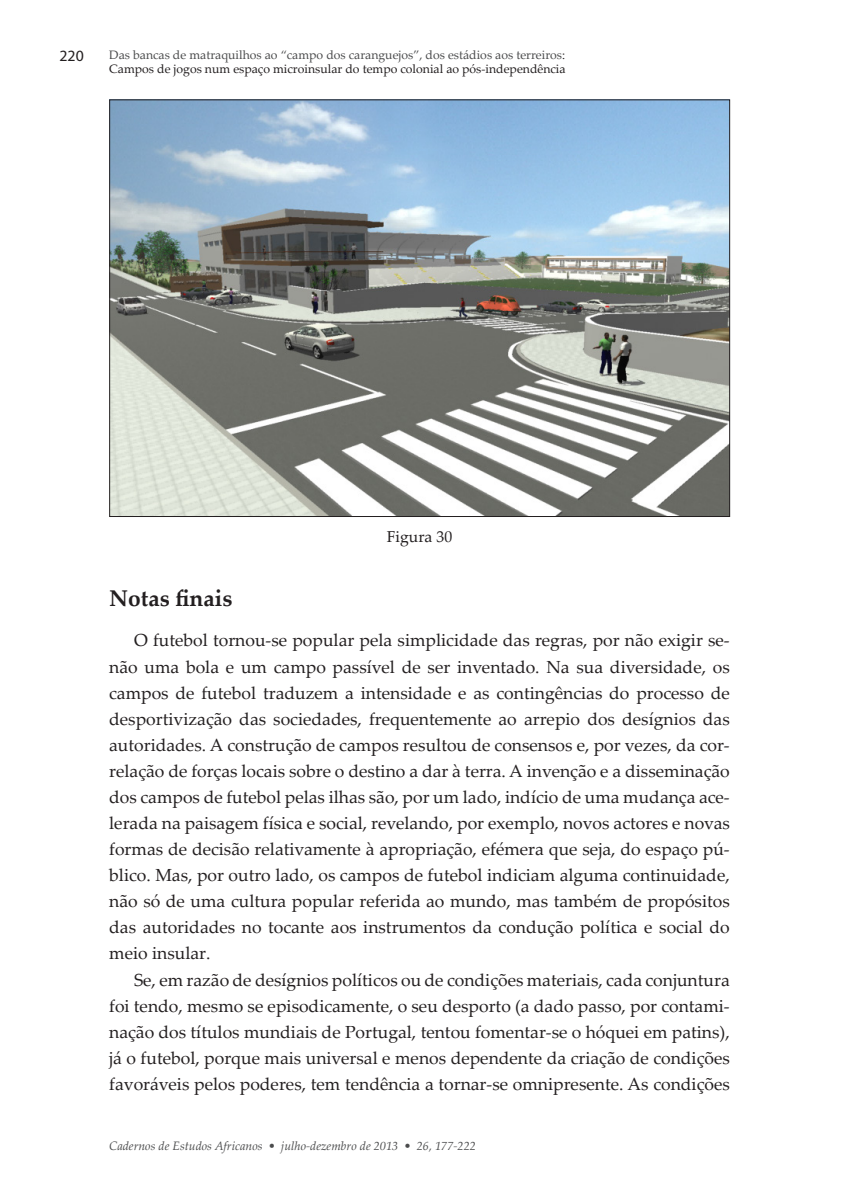
<style>
.page{position:relative;width:844px;height:1191px;background:#fff}
.page>*{position:absolute;margin:0;border:0;box-sizing:border-box;transform-origin:0 0}
.SOUSTITRE_1{font:700 22.75px "Palatino Linotype";color:#231f20}
.Estilo_de_párrafo_1{font:17.5px/26.1px "Palatino Linotype";color:#231f20;text-align:justify}
.Estilo_de_párrafo_1-2{font:15.75px "Palatino Linotype";color:#231f20}
.t1{font:15.75px "Myriad Pro";color:#231f20}
.t2{font:12.25px/14.7px "Palatino Linotype";color:#4b4c4d}
.t3{font:italic 12.25px "Palatino Linotype";color:#4b4c4d}
.s1{color:#231f20}
</style>
<div class="page">
<img style="left:111px;top:101px;width:617px;height:414px">
<p class="t1" style="left:60px;top:46px;width:26px">220</p>
<p class="t2" style="left:109px;top:47px;width:458px">Das bancas de matraquilhos ao “campo dos caranguejos”, dos estádios aos terreiros<span class="s1">:<br>Campos de jogos num espaço microinsular do tempo colonial ao pós-independência</span></p>
<p class="Estilo_de_párrafo_1-2" style="left:386px;top:526px;width:67px">Figura 30</p>
<p class="SOUSTITRE_1" style="left:109px;top:581px;width:125px">Notas finais</p>
<p class="Estilo_de_párrafo_1" style="left:109px;top:627px;width:622px;text-indent:25px">O futebol tornou-se popular pela simplicidade das regras, por não exigir se&shy;não uma bola e um campo passível de ser inventado. Na sua diversidade, os campos de futebol traduzem a intensidade e as contingências do processo de desportivização das sociedades, frequentemente ao arrepio dos desígnios das autoridades. A construção de campos resultou de consensos e, por vezes, da cor&shy;relação de forças locais sobre o destino a dar à terra. A invenção e a disseminação dos campos de futebol pelas ilhas são, por um lado, indício de uma mudança ace&shy;lerada na paisagem física e social, revelando, por exemplo, novos actores e novas formas de decisão relativamente à apropriação, efémera que seja, do espaço pú&shy;blico. Mas, por outro lado, os campos de futebol indiciam alguma continuidade, não só de uma cultura popular referida ao mundo, mas também de propósitos das autoridades no tocante aos instrumentos da condução política e social do meio insular.</p>
<p class="Estilo_de_párrafo_1" style="left:109px;top:966px;width:622px;text-indent:25px">Se, em razão de desígnios políticos ou de condições materiais, cada conjuntura foi tendo, mesmo se episodicamente, o seu desporto (a dado passo, por contami&shy;nação dos títulos mundiais de Portugal, tentou fomentar-se o hóquei em patins), já o futebol, porque mais universal e menos dependente da criação de condições favoráveis pelos poderes, tem tendência a tornar-se omnipresente. As condições</p>
<p class="t3" style="left:109px;top:1137px;width:368px">Cadernos de Estudos Africanos • julho-dezembro de 2013 • 26, 177-222</p>
</div>
